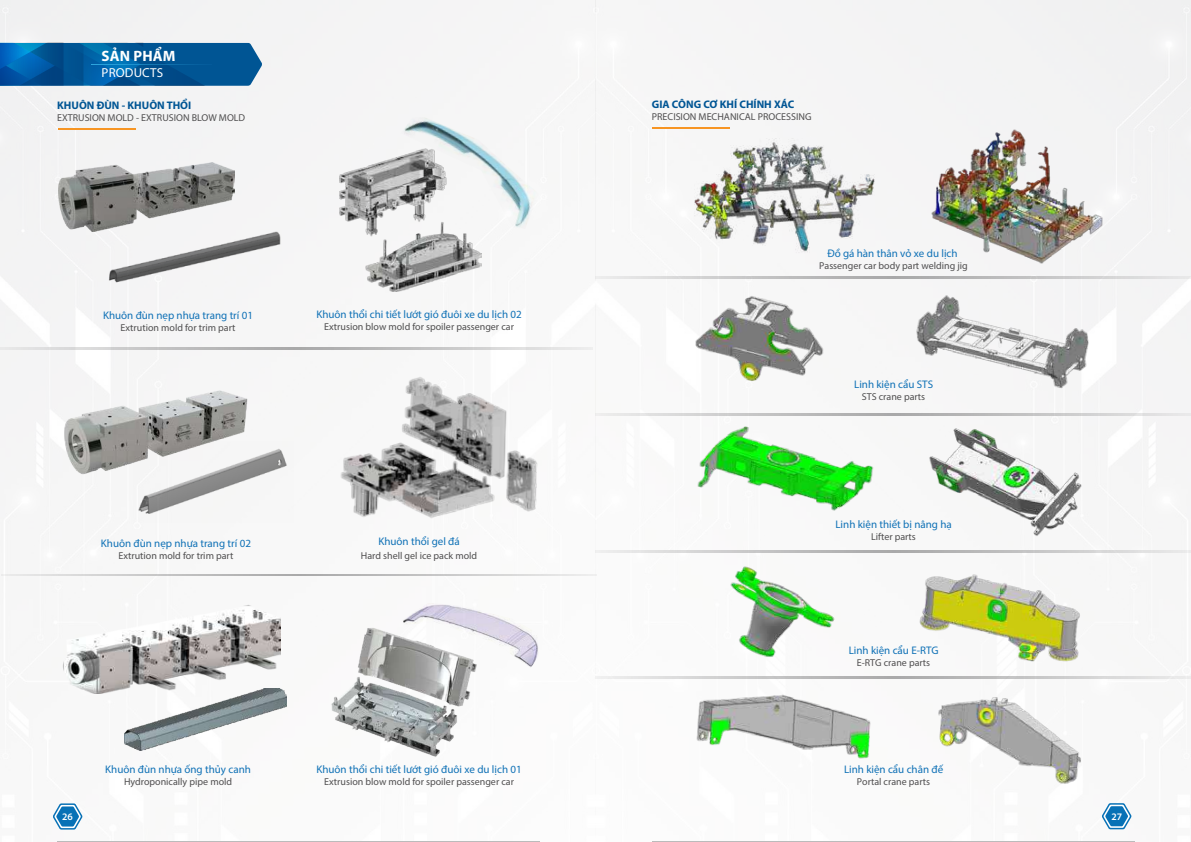
<style>
.page{position:relative;width:1191px;height:842px;background:#fff}
.page>*{position:absolute;margin:0;border:0;box-sizing:border-box;transform-origin:0 0}
.t1{font:700 15px "Myriad Pro";letter-spacing:.01em;color:#fff}
.t2{font:13px "Myriad Pro";letter-spacing:.01em;color:#fff}
.t3{font:11px "Myriad Pro";color:#0f71b6}
.t4{font:700 11px "Myriad Pro";color:#005594}
.t5{font:10px "Myriad Pro";color:#4f4e4f}
.t6{font:600 10px "Myriad Pro";color:#fff}
</style>
<div class="page">
<img style="left:0;top:0;width:1191px;height:842px">
<svg style="left:0;top:43px;width:262px;height:43px;background:#065c9c"></svg>
<svg style="left:92px;top:64px;width:119px;height:1px"></svg>
<hr style="left:652px;top:128px;width:78px;height:1px;background:#f79523">
<svg style="left:1101px;top:803px;width:30px;height:26px"></svg>
<svg style="left:53px;top:803px;width:29px;height:26px"></svg>
<hr style="left:58px;top:128px;width:77px;height:1px;background:#f79523">
<svg style="left:295px;top:348px;width:297px;height:1px"></svg>
<svg style="left:0;top:348px;width:295px;height:1px"></svg>
<svg style="left:299px;top:574px;width:298px;height:2px"></svg>
<svg style="left:1px;top:574px;width:298px;height:2px"></svg>
<svg style="left:893px;top:414px;width:298px;height:1px"></svg>
<svg style="left:596px;top:414px;width:297px;height:1px"></svg>
<svg style="left:893px;top:277px;width:298px;height:2px"></svg>
<svg style="left:596px;top:277px;width:297px;height:2px"></svg>
<svg style="left:893px;top:550px;width:298px;height:2px"></svg>
<svg style="left:596px;top:550px;width:297px;height:2px"></svg>
<svg style="left:893px;top:676px;width:298px;height:2px"></svg>
<svg style="left:596px;top:676px;width:297px;height:2px"></svg>
<img style="left:58px;top:162px;width:177px;height:69px">
<img style="left:133px;top:441px;width:160px;height:82px">
<img style="left:333px;top:365px;width:216px;height:159px">
<img style="left:94px;top:211px;width:199px;height:87px">
<img style="left:339px;top:149px;width:142px;height:142px">
<img style="left:57px;top:594px;width:223px;height:99px">
<img style="left:57px;top:385px;width:196px;height:92px">
<img style="left:319px;top:625px;width:185px;height:132px">
<img style="left:402px;top:603px;width:137px;height:65px">
<img style="left:125px;top:688px;width:161px;height:62px">
<img style="left:401px;top:117px;width:137px;height:112px">
<img style="left:688px;top:289px;width:145px;height:101px">
<img style="left:907px;top:290px;width:190px;height:107px">
<img style="left:918px;top:422px;width:174px;height:124px">
<img style="left:687px;top:418px;width:197px;height:107px">
<img style="left:906px;top:562px;width:187px;height:118px">
<img style="left:717px;top:562px;width:124px;height:105px">
<img style="left:693px;top:680px;width:184px;height:93px">
<img style="left:933px;top:690px;width:155px;height:97px">
<img style="left:930px;top:127px;width:177px;height:138px">
<img style="left:688px;top:138px;width:193px;height:117px">
<hr style="left:57px;top:841px;width:242px;height:1px;background:#bbb">
<hr style="left:298px;top:841px;width:242px;height:1px;background:#bbb">
<hr style="left:652px;top:841px;width:482px;height:1px;background:#bbb">
<h1 class="t1" style="left:102px;top:46px;width:75px">SẢN PHẨM</h1>
<h2 class="t2" style="left:102px;top:65px;width:63px">PRODUCTS</h2>
<p class="t4" style="left:57px;top:98px;width:136px">KHUÔN ĐÙN - KHUÔN THỔI</p>
<p class="t5" style="left:57px;top:111px;width:190px">EXTRUSION MOLD - EXTRUSION BLOW MOLD</p>
<p class="t4" style="left:652px;top:97px;width:144px">GIA CÔNG CƠ KHÍ CHÍNH XÁC</p>
<p class="t5" style="left:652px;top:110px;width:161px">PRECISION MECHANICAL PROCESSING</p>
<p class="t3" style="left:827px;top:246px;width:132px">Đồ gá hàn thân vỏ xe du lịch</p>
<p class="t5" style="left:819px;top:259px;width:150px">Passenger car body part welding jig</p>
<p class="t3" style="left:103px;top:308px;width:151px">Khuôn đùn nẹp nhựa trang trí 01</p>
<p class="t5" style="left:121px;top:321px;width:116px">Extrution mold for trim part</p>
<p class="t3" style="left:316px;top:307px;width:207px">Khuôn thổi chi tiết lướt gió đuôi xe du lịch 02</p>
<p class="t5" style="left:324px;top:320px;width:191px">Extrusion blow mold for spoiler passenger car</p>
<p class="t3" style="left:854px;top:378px;width:80px">Linh kiện cẩu STS</p>
<p class="t5" style="left:862px;top:391px;width:65px">STS crane parts</p>
<p class="t3" style="left:101px;top:536px;width:151px">Khuôn đùn nẹp nhựa trang trí 02</p>
<p class="t5" style="left:118px;top:549px;width:116px">Extrution mold for trim part</p>
<p class="t3" style="left:378px;top:535px;width:83px">Khuôn thổi gel đá</p>
<p class="t5" style="left:361px;top:549px;width:118px">Hard shell gel ice pack mold</p>
<p class="t3" style="left:835px;top:517px;width:118px">Linh kiện thiết bị nâng hạ</p>
<p class="t5" style="left:871px;top:530px;width:46px">Lifter parts</p>
<p class="t3" style="left:848px;top:643px;width:91px">Linh kiện cẩu E-RTG</p>
<p class="t5" style="left:857px;top:656px;width:75px">E-RTG crane parts</p>
<p class="t3" style="left:105px;top:762px;width:147px">Khuôn đùn nhựa ống thủy canh</p>
<p class="t5" style="left:124px;top:775px;width:110px">Hydroponically pipe mold</p>
<p class="t3" style="left:316px;top:762px;width:207px">Khuôn thổi chi tiết lướt gió đuôi xe du lịch 01</p>
<p class="t5" style="left:324px;top:775px;width:191px">Extrusion blow mold for spoiler passenger car</p>
<p class="t3" style="left:844px;top:763px;width:101px">Linh kiện cẩu chân đế</p>
<p class="t5" style="left:857px;top:776px;width:74px">Portal crane parts</p>
<p class="t6" style="left:62px;top:810px;width:12px">26</p>
<p class="t6" style="left:1111px;top:810px;width:12px">27</p>
</div>
